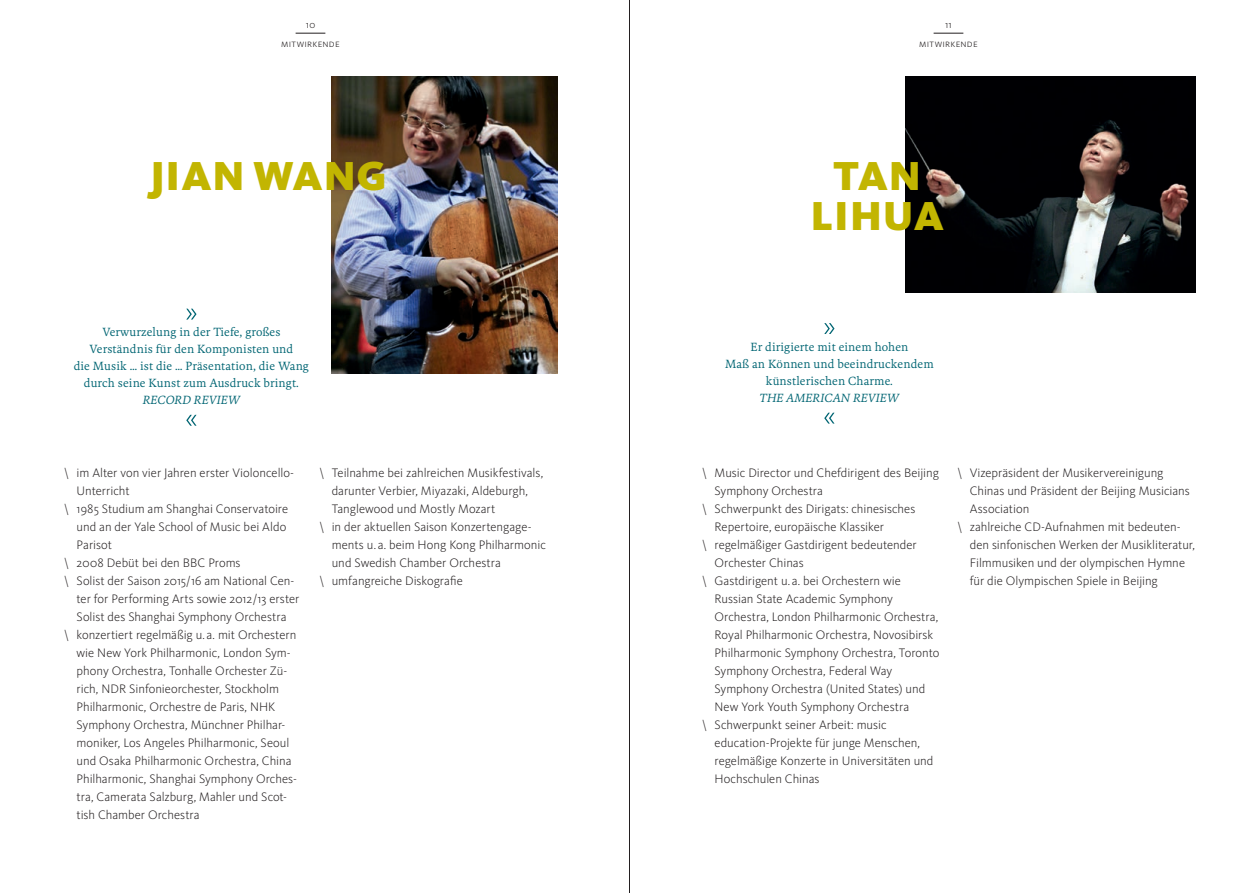
<style>
.page{position:relative;width:1259px;height:893px;background:#fff}
.page>*{position:absolute;margin:0;border:0;box-sizing:border-box;transform-origin:0 0}
.WSO___DIN_A5___Innen{font:900 42px/39.9px "WDR Sans";letter-spacing:.02em;color:#c2b501;text-align:center}
.t1{font:300 12.75px/18px "WDR Sans";color:#231f20}
.WSO___DIN_A5___Innen-2{font:12px/17px "WDR Serif";letter-spacing:.01em;color:#006573;text-align:center}
.t2{font:italic 12px "WDR Serif";letter-spacing:.01em;color:#006573}
.t3{font:300 10.5px "WDR Sans";letter-spacing:.03em;color:#231f20}
</style>
<div class="page">
<img style="left:906px;top:77px;width:289px;height:216px">
<img style="left:332px;top:77px;width:225px;height:297px">
<hr style="left:933px;top:33px;width:30px;height:1px;background:#231f20">
<svg style="left:296px;top:33px;width:29px;height:1px"></svg>
<svg style="left:186px;top:309px;width:10px;height:11px"></svg>
<svg style="left:186px;top:415px;width:10px;height:11px"></svg>
<svg style="left:824px;top:323px;width:10px;height:11px"></svg>
<svg style="left:824px;top:413px;width:10px;height:11px"></svg>
<hr style="left:629px;top:0;width:1px;height:893px;background:#231f20">
<p class="t3" style="left:306px;top:18px;width:11px">10</p>
<p class="t3" style="left:945px;top:18px;width:8px">11</p>
<p class="t3" style="left:281px;top:37px;width:60px">mitwirkende</p>
<p class="t3" style="left:919px;top:37px;width:60px">mitwirkende</p>
<p class="WSO___DIN_A5___Innen" style="left:149px;top:155px;width:239px">JIAN WANG</p>
<p class="WSO___DIN_A5___Innen" style="left:810px;top:155px;width:135px">TAN<br>LIHUA</p>
<p class="WSO___DIN_A5___Innen-2" style="left:74px;top:324px;width:237px">Verwurzelung in der Tiefe, großes Verständnis für den Komponisten und<br>die Musik … ist die … Präsentation, die Wang durch seine Kunst zum Ausdruck bringt.</p>
<p class="t2" style="left:143px;top:393px;width:99px">RECORD REVIEW</p>
<p class="t1" style="left:77px;top:464px;width:219px;text-indent:-13px">\ im Alter von vier Jahren erster Violoncello-<br>Unterricht</p>
<p class="t1" style="left:77px;top:500px;width:213px;text-indent:-13px">\ 1985 Studium am Shanghai Conservatoire und an der Yale School of Music bei Aldo<br>Parisot</p>
<p class="t1" style="left:64px;top:554px;width:178px">\ 2008 Debüt bei den BBC Proms</p>
<p class="t1" style="left:77px;top:572px;width:224px;text-indent:-13px">\ Solist der Saison 2015/16 am National Cen&shy;ter for Performing Arts sowie 2012/13 erster<br>Solist des Shanghai Symphony Orchestra</p>
<p class="t1" style="left:77px;top:626px;width:221px;text-indent:-13px">\ konzertiert regelmäßig u. a. mit Orchestern wie New York Philharmonic, London Sym&shy;phony Orchestra, Tonhalle Orchester Zü&shy;rich, NDR Sinfonieorchester, Stockholm Philharmonic, Orchestre de Paris, NHK Symphony Orchestra, Münchner Philhar&shy;moniker, Los Angeles Philharmonic, Seoul und Osaka Philharmonic Orchestra, China Philharmonic, Shanghai Symphony Orches-- tra, Camerata Salzburg, Mahler und Scot&shy;tish Chamber Orchestra</p>
<p class="t1" style="left:332px;top:464px;width:213px;text-indent:-13px">\ Teilnahme bei zahlreichen Musikfestivals, darunter Verbier, Miyazaki, Aldeburgh,<br>Tanglewood und Mostly Mozart</p>
<p class="t1" style="left:332px;top:518px;width:216px;text-indent:-13px">\ in der aktuellen Saison Konzertengage&shy;ments u. a. beim Hong Kong Philharmonic und Swedish Chamber Orchestra</p>
<p class="t1" style="left:319px;top:572px;width:145px">\ umfangreiche Diskografie</p>
<p class="WSO___DIN_A5___Innen-2" style="left:725px;top:338px;width:210px">Er dirigierte mit einem hohen<br>Maß an Können und beeindruckendem künstlerischen Charme.</p>
<p class="t2" style="left:759px;top:390px;width:141px">THE AMERICAN REVIEW</p>
<p class="t1" style="left:714px;top:464px;width:226px;text-indent:-13px">\ Music Director und Chefdirigent des Beijing<br>Symphony Orchestra</p>
<p class="t1" style="left:714px;top:500px;width:202px;text-indent:-13px">\ Schwerpunkt des Dirigats: chinesisches<br>Repertoire, europäische Klassiker</p>
<p class="t1" style="left:714px;top:536px;width:204px;text-indent:-13px">\ regelmäßiger Gastdirigent bedeutender<br>Orchester Chinas</p>
<p class="t1" style="left:714px;top:572px;width:226px;text-indent:-13px">\ Gastdirigent u. a. bei Orchestern wie Russian State Academic Symphony Orchestra, London Philharmonic Orchestra, Royal Philharmonic Orchestra, Novosibirsk Philharmonic Symphony Orchestra, Toronto Symphony Orchestra, Federal Way Symphony Orchestra (United States) und New York Youth Symphony Orchestra</p>
<p class="t1" style="left:714px;top:716px;width:220px;text-indent:-13px">\ Schwerpunkt seiner Arbeit: music education-Projekte für junge Menschen, regelmäßige Konzerte in Universitäten und Hochschulen Chinas</p>
<p class="t1" style="left:969px;top:464px;width:221px;text-indent:-13px">\ Vizepräsident der Musikervereinigung<br>Chinas und Präsident der Beijing Musicians<br>Association</p>
<p class="t1" style="left:969px;top:518px;width:227px;text-indent:-13px">\ zahlreiche CD-Aufnahmen mit bedeuten&shy;den sinfonischen Werken der Musikliteratur, Filmmusiken und der olympischen Hymne für die Olympischen Spiele in Beijing</p>
</div>
